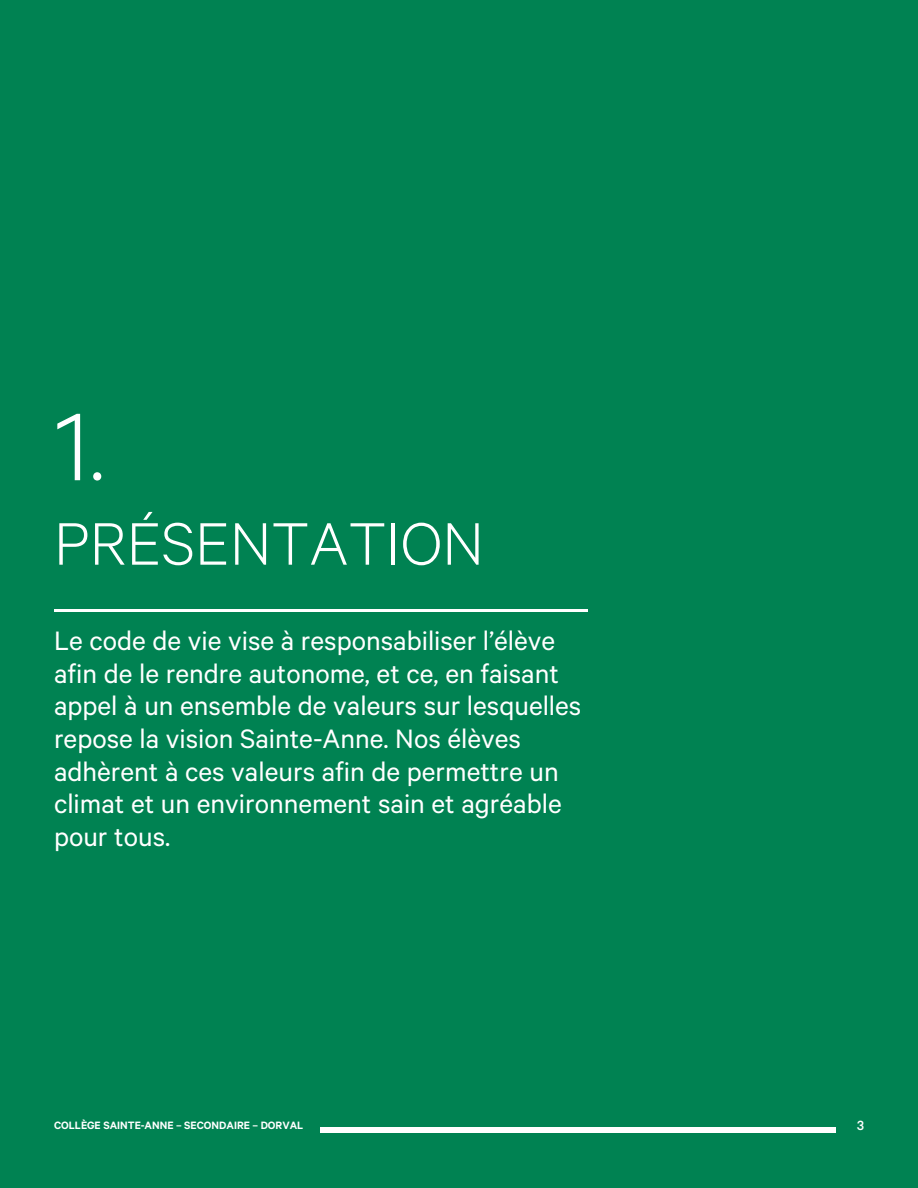
<style>
.page{position:relative;width:918px;height:1188px;background:#008252}
.page>*{position:absolute;margin:0;border:0;box-sizing:border-box;transform-origin:0 0}
.t1{font:300 108px "Calibre";color:#fff}
.t2{font:300 67.5px "Calibre";color:#fff}
.t3{font:30px/32.7px "Calibre";color:#fff}
.t4{font:500 15px "Calibre";color:#fff}
.t5{font:600 12px "Calibre";color:#fff}
</style>
<div class="page">
<hr style="left:54px;top:609px;width:534px;height:3px;background:#fff">
<div style="left:320px;top:1127px;width:515px;height:6px;background:#fff"></div>
<p class="t1" style="left:54px;top:410px;width:52px">1.</p>
<p class="t2" style="left:54px;top:521px;width:431px">PRÉSENTATION</p>
<h3 class="t3" style="left:54px;top:629px;width:529px">Le code de vie vise à responsabiliser l’élève afin de le rendre autonome, et ce, en faisant appel à un ensemble de valeurs sur lesquelles repose la vision Sainte-Anne. Nos élèves adhèrent à ces valeurs afin de permettre un climat et un environnement sain et agréable pour tous.</h3>
<h2 class="t5" style="left:54px;top:1121px;width:251px">COLLÈGE SAINTE-ANNE – SECONDAIRE – DORVAL</h2>
<h1 class="t4" style="left:857px;top:1120px;width:8px">3</h1>
</div>
